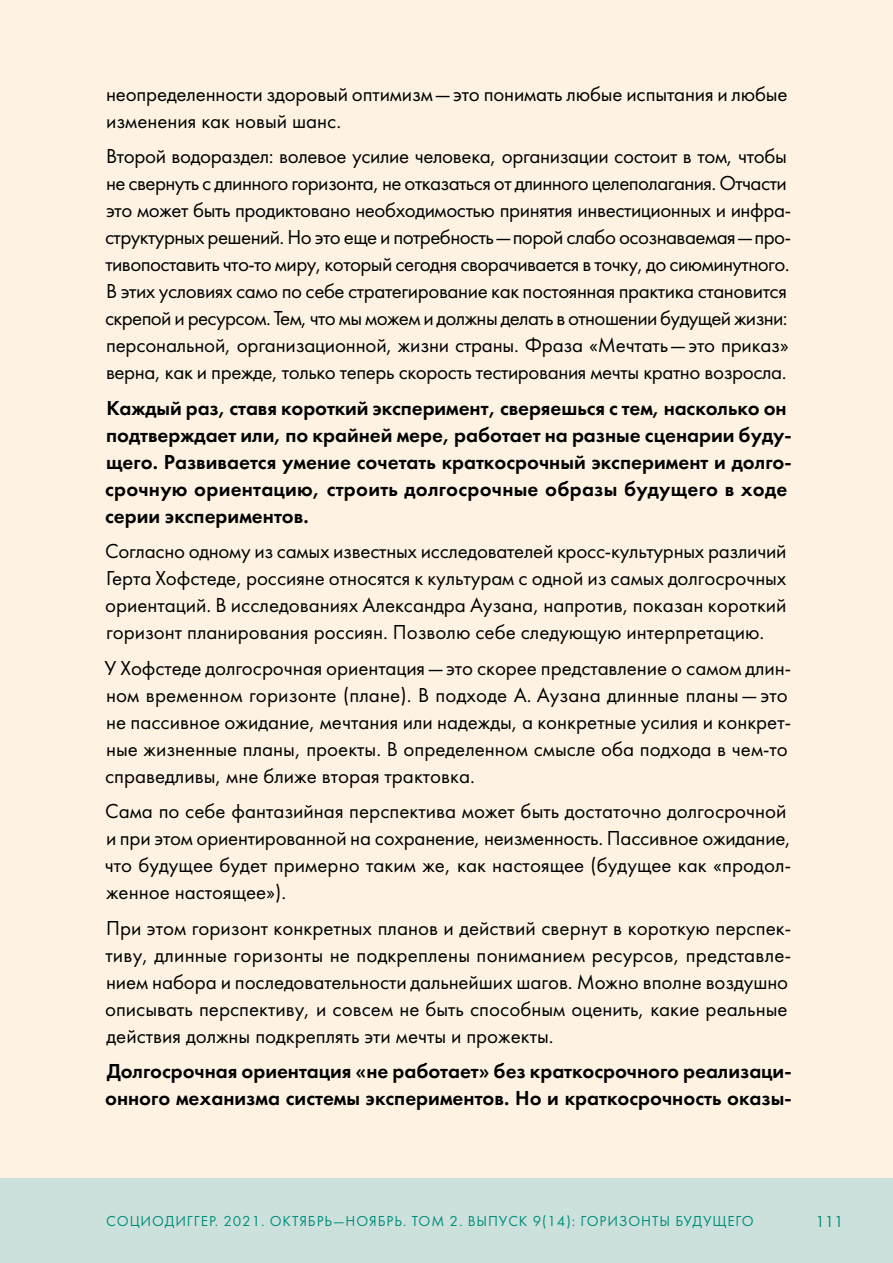
<style>
.page{position:relative;width:893px;height:1263px;background:#fff}
.page>*{position:absolute;margin:0;border:0;box-sizing:border-box;transform-origin:0 0}
.GENERAL_TEXT{font:21px/27px "Futura Book C";letter-spacing:-.005em;color:#000}
.GENERAL_TEXT-2{font:21px/27px "Futura Demi C";color:#000}
.t1{font:16.5px "Futura Book C";color:#008f7b}
.t2{font:15px "Futura Book C";letter-spacing:.06em;color:#008f7b}
</style>
<div class="page">
<div style="left:0;top:1178px;width:893px;height:85px;background:#cde1dc"></div>
<div style="left:0;top:0;width:893px;height:1178px;background:#fef3e3"></div>
<p class="GENERAL_TEXT" style="left:106px;top:81px;width:683px">неопределенности здоровый оптимизм— это понимать любые испытания и любые изменения как новый шанс.</p>
<p class="GENERAL_TEXT" style="left:105px;top:143px;width:687px">Второй водораздел: волевое усилие человека, организации состоит в том, чтобы не свернуть с длинного горизонта, не отказаться от длинного целеполагания. Отчасти это может быть продиктовано необходимостью принятия инвестиционных и инфра&shy;структурных решений. Но это еще и потребность— порой слабо осознаваемая— про&shy;тивопоставить что-то миру, который сегодня сворачивается в точку, до сиюминутного.<br>В этих условиях само по себе стратегирование как постоянная практика становится скрепой и ресурсом. Тем, что мы можем и должны делать в отношении будущей жизни: персональной, организационной, жизни страны. Фраза «Мечтать— это приказ» верна, как и прежде, только теперь скорость тестирования мечты кратно возросла.</p>
<p class="GENERAL_TEXT-2" style="left:105px;top:394px;width:688px">Каждый раз, ставя короткий эксперимент, сверяешься с тем, насколько он подтверждает или, по крайней мере, работает на разные сценарии буду&shy;щего. Развивается умение сочетать краткосрочный эксперимент и долго&shy;срочную ориентацию, строить долгосрочные образы будущего в ходе серии экспериментов.</p>
<p class="GENERAL_TEXT" style="left:105px;top:538px;width:683px;text-align:justify">Согласно одному из самых известных исследователей кросс-культурных различий Герта Хофстеде, россияне относятся к культурам с одной из самых долгосрочных ориентаций. В исследованиях Александра Аузана, напротив, показан короткий горизонт планирования россиян. Позволю себе следующую интерпретацию.</p>
<p class="GENERAL_TEXT" style="left:105px;top:655px;width:688px">У Хофстеде долгосрочная ориентация— это скорее представление о самом длин&shy;ном временном горизонте (плане). В подходе А. Аузана длинные планы— это не пассивное ожидание, мечтания или надежды, а конкретные усилия и конкрет&shy;ные жизненные планы, проекты. В определенном смысле оба подхода в -чем-то справедливы, мне ближе вторая трактовка.</p>
<p class="GENERAL_TEXT" style="left:105px;top:798px;width:688px">Сама по себе фантазийная перспектива может быть достаточно долгосрочной и при этом ориентированной на сохранение, неизменность. Пассивное ожидание, что будущее будет примерно таким же, как настоящее (будущее как «продол&shy;женное настоящее»).</p>
<p class="GENERAL_TEXT" style="left:105px;top:915px;width:687px">При этом горизонт конкретных планов и действий свернут в короткую перспек&shy;тиву, длинные горизонты не подкреплены пониманием ресурсов, представле&shy;нием набора и последовательности дальнейших шагов. Можно вполне воздушно описывать перспективу, и совсем не быть способным оценить, какие реальные действия должны подкреплять эти мечты и прожекты.</p>
<p class="GENERAL_TEXT-2" style="left:105px;top:1058px;width:688px">Долгосрочная ориентация «не работает» без краткосрочного реализаци&shy;онного механизма системы экспериментов. Но и краткосрочность оказы-</p>
<p class="t2" style="left:106px;top:1213px;width:492px">СОЦИОДИГГЕР. 2021. Октябрь—Ноябрь. ТОМ 2. ВЫПУСК 9(14): Гори</p>
<p class="t2" style="left:619px;top:1213px;width:21px">зонты</p>
<p class="t2" style="left:675px;top:1213px;width:19px">буду</p>
<p class="t2" style="left:713px;top:1213px;width:24px">щего</p>
<p class="t1" style="left:815px;top:1212px;width:30px">111</p>
</div>
